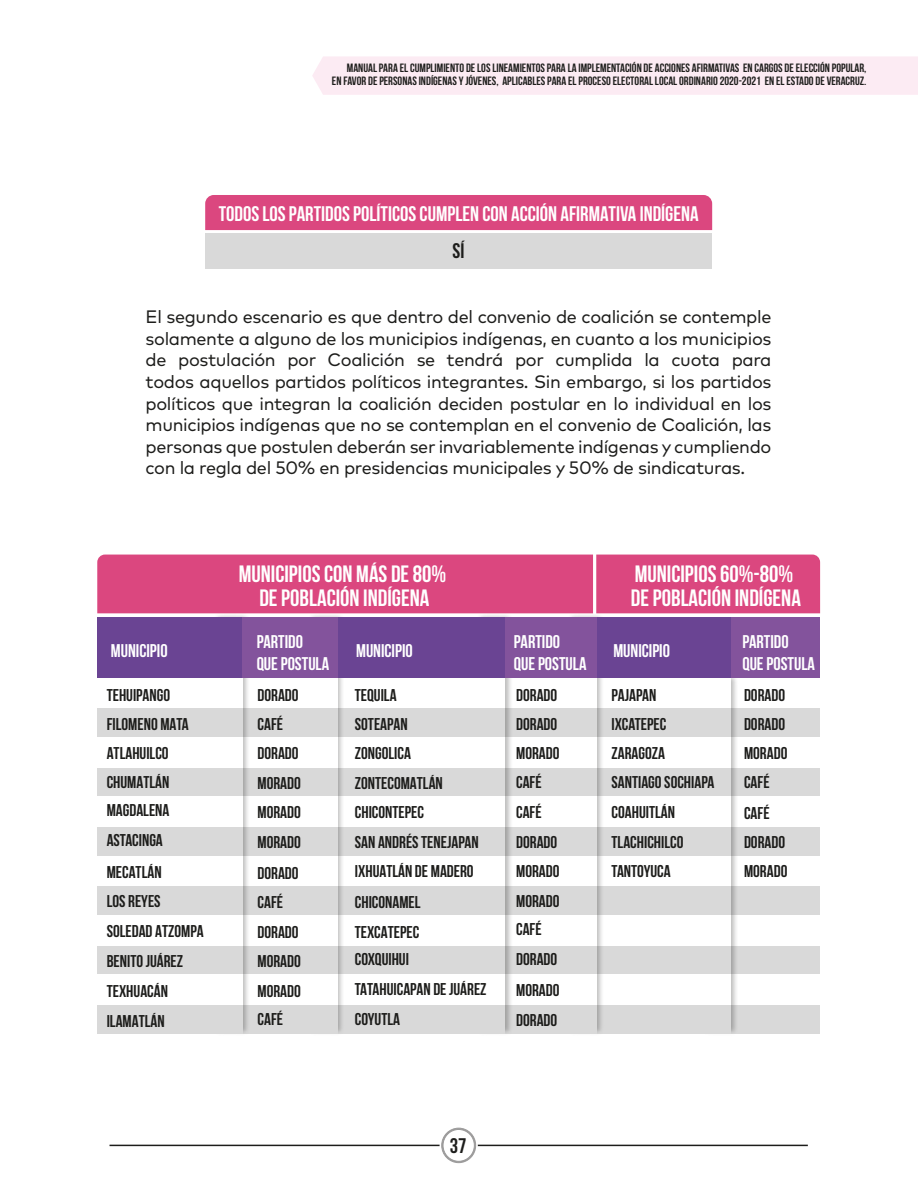
<style>
.page{position:relative;width:918px;height:1188px;background:#fff}
.page>*{position:absolute;margin:0;border:0;box-sizing:border-box;transform-origin:0 0}
.t1{font:700 23.55px/24.5px "Bebas Neue";color:#fff;text-align:center}
.t2{font:700 21px "Bebas Neue";color:#fff}
.t3{font:700 21px "Bebas Neue";color:#1d1d1b}
.t4{font:700 18.3px/21.9px "Bebas Neue";color:#fff}
.t5{font:18px/21.6px "Mark Pro";letter-spacing:-.02em;color:#1d1d1b;text-align:justify}
.t6{font:700 16.95px/29.2px "Bebas Neue";color:#1d1d1b}
.t7{font:700 12px/12.6px "Bebas Neue";color:#1d1d1b;text-align:right}
</style>
<div class="page">
<div style="left:205px;top:233px;width:507px;height:35px;background:#d9d9d9"></div>
<div style="left:205px;top:195px;width:507px;height:35px;background:#db477f"></div>
<div style="left:730px;top:708px;width:90px;height:29px;background:#d9d9d9"></div>
<div style="left:730px;top:768px;width:90px;height:29px;background:#d9d9d9"></div>
<div style="left:730px;top:827px;width:90px;height:29px;background:#d9d9d9"></div>
<div style="left:730px;top:886px;width:90px;height:29px;background:#d9d9d9"></div>
<div style="left:730px;top:945px;width:90px;height:29px;background:#d9d9d9"></div>
<div style="left:730px;top:1005px;width:90px;height:29px;background:#d9d9d9"></div>
<img style="left:730px;top:678px;width:57px;height:355px">
<div style="left:596px;top:708px;width:134px;height:29px;background:#d9d9d9"></div>
<div style="left:596px;top:768px;width:134px;height:29px;background:#d9d9d9"></div>
<div style="left:596px;top:827px;width:134px;height:29px;background:#d9d9d9"></div>
<div style="left:596px;top:886px;width:134px;height:29px;background:#d9d9d9"></div>
<div style="left:596px;top:945px;width:134px;height:29px;background:#d9d9d9"></div>
<div style="left:596px;top:1005px;width:134px;height:29px;background:#d9d9d9"></div>
<img style="left:562px;top:613px;width:91px;height:420px">
<div style="left:504px;top:678px;width:92px;height:30px;background:#fff"></div>
<div style="left:504px;top:708px;width:92px;height:29px;background:#d9d9d9"></div>
<div style="left:504px;top:737px;width:92px;height:31px;background:#fff"></div>
<div style="left:504px;top:768px;width:92px;height:29px;background:#d9d9d9"></div>
<div style="left:504px;top:797px;width:92px;height:30px;background:#fff"></div>
<div style="left:504px;top:827px;width:92px;height:29px;background:#d9d9d9"></div>
<div style="left:504px;top:856px;width:92px;height:30px;background:#fff"></div>
<div style="left:504px;top:886px;width:92px;height:29px;background:#d9d9d9"></div>
<div style="left:504px;top:945px;width:92px;height:29px;background:#d9d9d9"></div>
<div style="left:504px;top:974px;width:92px;height:31px;background:#fff"></div>
<div style="left:504px;top:1005px;width:92px;height:29px;background:#d9d9d9"></div>
<div style="left:504px;top:915px;width:92px;height:30px;background:#fff"></div>
<img style="left:427px;top:613px;width:135px;height:420px">
<div style="left:338px;top:678px;width:166px;height:30px;background:#fff"></div>
<div style="left:338px;top:708px;width:166px;height:29px;background:#d9d9d9"></div>
<div style="left:338px;top:737px;width:166px;height:31px;background:#fff"></div>
<div style="left:338px;top:768px;width:166px;height:29px;background:#d9d9d9"></div>
<div style="left:338px;top:797px;width:166px;height:30px;background:#fff"></div>
<div style="left:338px;top:827px;width:166px;height:29px;background:#d9d9d9"></div>
<div style="left:338px;top:856px;width:166px;height:30px;background:#fff"></div>
<div style="left:338px;top:886px;width:166px;height:29px;background:#d9d9d9"></div>
<div style="left:338px;top:945px;width:166px;height:29px;background:#d9d9d9"></div>
<div style="left:338px;top:974px;width:166px;height:31px;background:#fff"></div>
<div style="left:338px;top:1005px;width:166px;height:29px;background:#d9d9d9"></div>
<div style="left:338px;top:915px;width:166px;height:30px;background:#fff"></div>
<img style="left:299px;top:613px;width:94px;height:420px">
<div style="left:242px;top:678px;width:96px;height:30px;background:#fff"></div>
<div style="left:242px;top:708px;width:96px;height:29px;background:#d9d9d9"></div>
<div style="left:242px;top:737px;width:96px;height:31px;background:#fff"></div>
<div style="left:242px;top:768px;width:96px;height:29px;background:#d9d9d9"></div>
<div style="left:242px;top:797px;width:96px;height:30px;background:#fff"></div>
<div style="left:242px;top:827px;width:96px;height:29px;background:#d9d9d9"></div>
<div style="left:242px;top:856px;width:96px;height:30px;background:#fff"></div>
<div style="left:242px;top:886px;width:96px;height:29px;background:#d9d9d9"></div>
<div style="left:242px;top:945px;width:96px;height:29px;background:#d9d9d9"></div>
<div style="left:242px;top:974px;width:96px;height:31px;background:#fff"></div>
<div style="left:242px;top:1005px;width:96px;height:29px;background:#d9d9d9"></div>
<div style="left:242px;top:915px;width:96px;height:30px;background:#fff"></div>
<div style="left:97px;top:555px;width:723px;height:58px;background:#db477f"></div>
<div style="left:730px;top:617px;width:90px;height:61px;background:#83539c"></div>
<img style="left:164px;top:563px;width:135px;height:470px">
<div style="left:97px;top:678px;width:145px;height:30px;background:#fff"></div>
<div style="left:97px;top:708px;width:145px;height:29px;background:#d9d9d9"></div>
<div style="left:97px;top:737px;width:145px;height:31px;background:#fff"></div>
<div style="left:97px;top:768px;width:145px;height:29px;background:#d9d9d9"></div>
<div style="left:97px;top:797px;width:145px;height:30px;background:#fff"></div>
<div style="left:97px;top:827px;width:145px;height:29px;background:#d9d9d9"></div>
<div style="left:97px;top:856px;width:145px;height:30px;background:#fff"></div>
<div style="left:97px;top:886px;width:145px;height:29px;background:#d9d9d9"></div>
<div style="left:97px;top:945px;width:145px;height:29px;background:#d9d9d9"></div>
<div style="left:97px;top:974px;width:145px;height:31px;background:#fff"></div>
<div style="left:97px;top:1005px;width:145px;height:29px;background:#d9d9d9"></div>
<div style="left:97px;top:915px;width:145px;height:30px;background:#fff"></div>
<div style="left:97px;top:617px;width:145px;height:61px;background:#6a4493"></div>
<div style="left:596px;top:617px;width:134px;height:61px;background:#6a4493"></div>
<div style="left:504px;top:617px;width:92px;height:61px;background:#83539c"></div>
<div style="left:242px;top:617px;width:96px;height:61px;background:#83539c"></div>
<div style="left:338px;top:617px;width:166px;height:61px;background:#6a4493"></div>
<hr style="left:110px;top:1145px;width:698px;height:1px;background:#1d1d1b">
<svg style="left:441px;top:1127px;width:35px;height:36px"></svg>
<div style="left:312px;top:56px;width:606px;height:39px;background:#fcebf3"></div>
<p class="t7" style="left:332px;top:62px;width:536px">MANUAL PARA EL CUMPLIMIENTO DE LOS LINEAMIENTOS PARA LA IMPLEMENTACIÓN DE ACCIONES AFIRMATIVAS EN CARGOS DE ELECCIÓN POPULAR,<br>EN FAVOR DE PERSONAS INDÍGENAS Y JÓVENES, APLICABLES PARA EL PROCESO ELECTORAL LOCAL ORDINARIO 2020-2021 EN EL ESTADO DE VERACRUZ.</p>
<p class="t2" style="left:219px;top:202px;width:482px">TODOS LOS PARTIDOS POLÍTICOS CUMPLEN CON ACCIÓN AFIRMATIVA INDÍGENA</p>
<p class="t3" style="left:453px;top:239px;width:13px">SÍ</p>
<p class="t5" style="left:146px;top:305px;width:627px">El segundo escenario es que dentro del convenio de coalición se contemple solamente a alguno de los municipios indígenas, en cuanto a los municipios de postulación por Coalición se tendrá por cumplida la cuota para todos aquellos partidos políticos integrantes. Sin embargo, si los partidos políticos que integran la coalición deciden postular en lo individual en los municipios indígenas que no se contemplan en el convenio de Coalición, las personas que postulen deberán ser invariablemente indígenas y cumpliendo con la regla del 50% en presidencias municipales y 50% de sindicaturas.</p>
<h1 class="t1" style="left:239px;top:561px;width:209px">MUNICIPIOS CON MÁS DE 80%<br>DE POBLACIÓN INDÍGENA</h1>
<h1 class="t1" style="left:631px;top:561px;width:172px;text-align:left">MUNICIPIOS 60%-80%<br>DE POBLACIÓN INDÍGENA</h1>
<p class="t4" style="left:742px;top:630px;width:74px">PARTIDO<br>QUE POSTULA</p>
<p class="t4" style="left:257px;top:630px;width:74px">PARTIDO<br>QUE POSTULA</p>
<p class="t4" style="left:514px;top:630px;width:74px">PARTIDO<br>QUE POSTULA</p>
<p class="t4" style="left:111px;top:640px;width:58px">MUNICIPIO</p>
<p class="t4" style="left:356px;top:640px;width:58px">MUNICIPIO</p>
<p class="t4" style="left:613px;top:640px;width:58px">MUNICIPIO</p>
<p class="t6" style="left:107px;top:681px;width:84px">TEHUIPANGO<br>FILOMENO MATA<br>ATLAHUILCO<br>CHUMATLÁN<br>MAGDALENA<br>ASTACINGA<br>MECATLÁN</p>
<p class="t6" style="left:107px;top:885px;width:98px;line-height:30.2px">LOS REYES<br>SOLEDAD ATZOMPA<br>BENITO JUÁREZ<br>TEXHUACÁN<br>ILAMATLÁN</p>
<p class="t6" style="left:258px;top:680px;width:45px;line-height:29.7px">DORADO<br>CAFÉ<br>DORADO<br>MORADO<br>MORADO<br>MORADO<br>DORADO</p>
<p class="t6" style="left:258px;top:887px;width:45px;line-height:29.7px">CAFÉ<br>DORADO<br>MORADO<br>MORADO</p>
<p class="t6" style="left:258px;top:1005px;width:27px">CAFÉ</p>
<p class="t6" style="left:355px;top:681px;width:125px">TEQUILA<br>SOTEAPAN<br>ZONGOLICA<br>ZONTECOMATLÁN<br>CHICONTEPEC<br>SAN ANDRÉS TENEJAPAN<br>IXHUATLÁN DE MADERO</p>
<p class="t6" style="left:355px;top:887px;width:67px;line-height:30.2px">CHICONAMEL<br>TEXCATEPEC</p>
<p class="t6" style="left:355px;top:944px;width:133px;line-height:30.2px">COXQUIHUI<br>TATAHUICAPAN DE JUÁREZ<br>COYUTLA</p>
<p class="t6" style="left:516px;top:680px;width:45px">DORADO<br>DORADO<br>MORADO<br>CAFÉ<br>CAFÉ<br>DORADO<br>MORADO<br>MORADO<br>CAFÉ<br>DORADO<br>MORADO<br>DORADO</p>
<p class="t3" style="left:450px;top:1134px;width:18px">37</p>
<p class="t6" style="left:612px;top:681px;width:104px">PAJAPAN<br>IXCATEPEC<br>ZARAGOZA<br>SANTIAGO SOCHIAPA<br>COAHUITLÁN<br>TLACHICHILCO<br>TANTOYUCA</p>
<p class="t6" style="left:744px;top:681px;width:45px;line-height:28.8px">DORADO<br>DORADO<br>MORADO<br>CAFÉ</p>
<p class="t6" style="left:744px;top:799px;width:45px;line-height:28.8px">CAFÉ<br>DORADO<br>MORADO</p>
</div>
